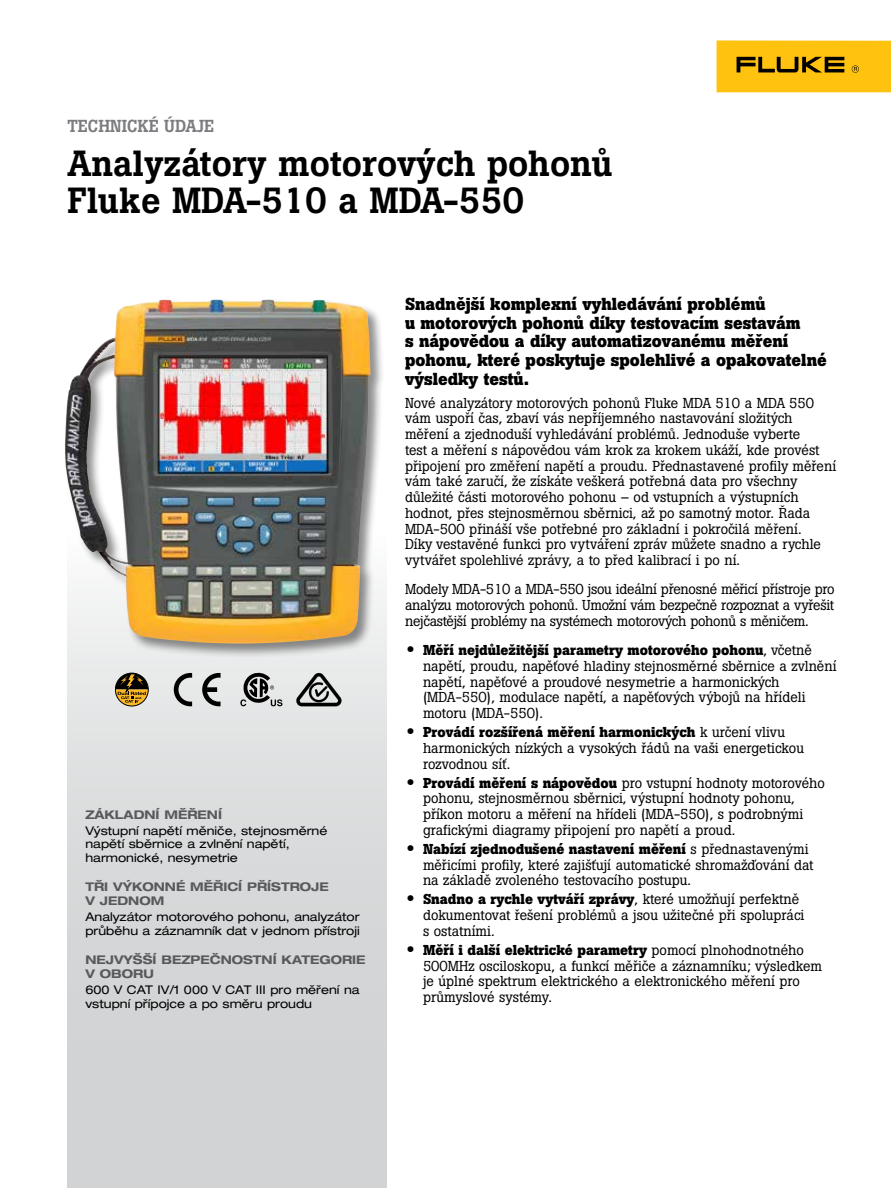
<style>
.page{position:relative;width:891px;height:1188px;background:#fff}
.page>*{position:absolute;margin:0;border:0;box-sizing:border-box;transform-origin:0 0}
.t1{font:500 36px/37.5px "Boton Pro";color:#000}
.t2{font:700 17.25px/18.8px "Boton Pro";color:#000}
.t3{font:500 17.25px "Boton Pro";color:#7b7c7f}
.t4{font:14.25px/15.8px "Boton Pro";color:#000}
.t5{font:expanded 12px/13.5px "Helvetica Neue LT Pro";color:#000}
.t6{font:700 expanded 12px/13.5px "Helvetica Neue LT Pro";color:#58595b}
.s1{font-family:"Helvetica Neue LT Pro";font-weight:500;font-stretch:expanded;font-size:16.5px}
.s2{font-weight:700}
</style>
<div class="page">
<div style="left:67px;top:534px;width:320px;height:654px;background:#d1d3d4"></div>
<div style="left:63px;top:298px;width:322px;height:360px;background:#000;opacity:.45"></div>
<img style="left:64px;top:299px;width:307px;height:345px">
<svg style="left:115px;top:673px;width:33px;height:33px"></svg>
<svg style="left:174px;top:673px;width:18px;height:33px"></svg>
<svg style="left:202px;top:673px;width:18px;height:33px"></svg>
<svg style="left:240px;top:673px;width:42px;height:33px"></svg>
<svg style="left:296px;top:672px;width:46px;height:34px;background:#969696"></svg>
<div style="left:717px;top:40px;width:174px;height:52px;background:#ffc20e"></div>
<svg style="left:737px;top:57px;width:107px;height:15px"></svg>
<svg style="left:852px;top:65px;width:7px;height:8px"></svg>
<p class="t3" style="left:68px;top:115px;width:148px">TECHNICKÉ ÚDAJE</p>
<h1 class="t1" style="left:68px;top:144px;width:547px">Analyzátory motorových pohonů<br>Fluke MDA-510 a MDA-550</h1>
<p class="t6" style="left:85px;top:807px;width:138px">ZÁKLADNÍ MĚŘENÍ</p>
<p class="t5" style="left:85px;top:823px;width:243px">Výstupní napětí měniče, stejnosměrné napětí sběrnice a zvlnění napětí, harmonické, nesymetrie</p>
<p class="t6" style="left:85px;top:880px;width:245px">TŘI VÝKONNÉ MĚŘICÍ PŘÍSTROJE<br>V JEDNOM</p>
<p class="t5" style="left:85px;top:910px;width:276px">Analyzátor motorového pohonu, analyzátor průběhu a záznamník dat v jednom přístroji</p>
<p class="t6" style="left:85px;top:953px;width:282px">NEJVYŠŠÍ BEZPEČNOSTNÍ KATEGORIE<br>V OBORU</p>
<p class="t5" style="left:85px;top:983px;width:276px">600 V CAT IV/1 000 V CAT III pro měření na vstupní přípojce a po směru proudu</p>
<p class="t2" style="left:405px;top:295px;width:423px">Snadnější komplexní vyhledávání problémů<br>u motorových pohonů díky testovacím sestavám<br>s nápovědou a díky automatizovanému měření pohonu, které poskytuje spolehlivé a opakovatelné výsledky testů.</p>
<p class="t4" style="left:405px;top:395px;width:433px">Nové analyzátory motorových pohonů Fluke MDA 510 a MDA 550 vám uspoří čas, zbaví vás nepříjemného nastavování složitých měření a zjednoduší vyhledávání problémů. Jednoduše vyberte<br>test a měření s nápovědou vám krok za krokem ukáží, kde provést připojení pro změření napětí a proudu. Přednastavené profily měření vám také zaručí, že získáte veškerá potřebná data pro všechny důležité části motorového pohonu – od vstupních a výstupních hodnot, přes stejnosměrnou sběrnici, až po samotný motor. Řada MDA-500 přináší vše potřebné pro základní i pokročilá měření.<br>Díky vestavěné funkci pro vytváření zpráv můžete snadno a rychle vytvářet spolehlivé zprávy, a to před kalibrací i po ní.</p>
<p class="t4" style="left:405px;top:581px;width:431px;text-align:justify">Modely MDA-510 a MDA-550 jsou ideální přenosné měřicí přístroje pro analýzu motorových pohonů. Umožní vám bezpečně rozpoznat a vyřešit nejčastější problémy na systémech motorových pohonů s měničem.</p>
<p class="t4" style="left:423px;top:642px;width:415px;text-indent:-17px"><span class="s1">•</span> <span class="s2">Měří nejdůležitější parametry motorového pohonu</span>, včetně napětí, proudu, napěťové hladiny stejnosměrné sběrnice a zvlnění napětí, napěťové a proudové nesymetrie a harmonických (MDA-550), modulace napětí, a napěťových výbojů na hřídeli motoru (MDA-550).</p>
<p class="t4" style="left:423px;top:724px;width:383px;text-indent:-17px"><span class="s1">•</span> <span class="s2">Provádí rozšířená měření harmonických</span> k určení vlivu harmonických nízkých a vysokých řádů na vaši energetickou rozvodnou síť.</p>
<p class="t4" style="left:423px;top:775px;width:403px;text-indent:-17px"><span class="s1">•</span> <span class="s2">Provádí měření s nápovědou</span> pro vstupní hodnoty motorového pohonu, stejnosměrnou sběrnici, výstupní hodnoty pohonu, příkon motoru a měření na hřídeli (MDA-550), s podrobnými grafickými diagramy připojení pro napětí a proud.</p>
<p class="t4" style="left:423px;top:841px;width:392px;text-indent:-17px"><span class="s1">•</span> <span class="s2">Nabízí zjednodušené nastavení měření</span> s přednastavenými měřicími profily, které zajišťují automatické shromažďování dat na základě zvoleného testovacího postupu.</p>
<p class="t4" style="left:423px;top:891px;width:383px;text-indent:-17px"><span class="s1">•</span> <span class="s2">Snadno a rychle vytváří zprávy</span>, které umožňují perfektně dokumentovat řešení problémů a jsou užitečné při spolupráci s ostatními.</p>
<p class="t4" style="left:423px;top:942px;width:401px;text-indent:-17px"><span class="s1">•</span> <span class="s2">Měří i další elektrické parametry</span> pomocí plnohodnotného 500MHz osciloskopu, a funkcí měřiče a záznamníku; výsledkem je úplné spektrum elektrického a elektronického měření pro průmyslové systémy.</p>
</div>
